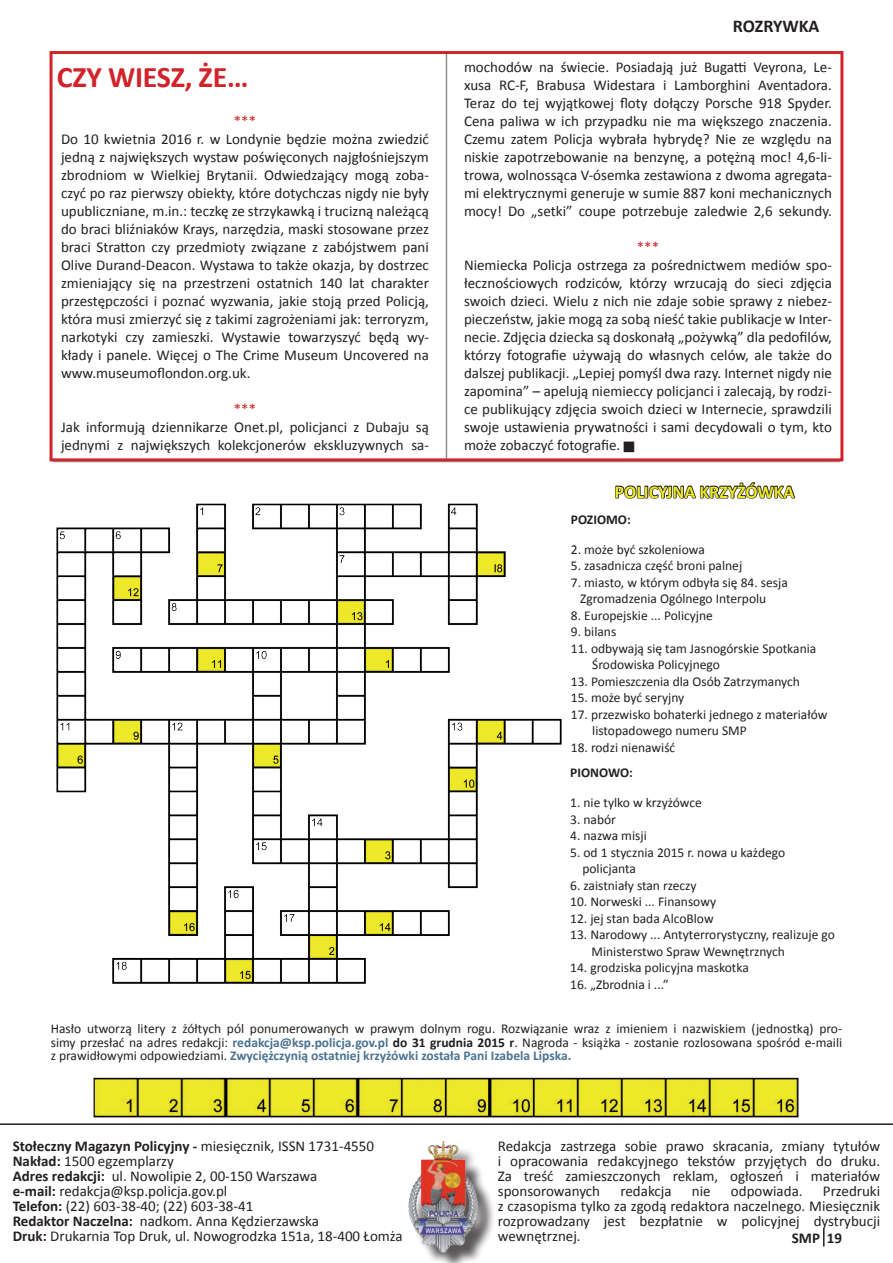
<style>
.page{position:relative;width:893px;height:1263px;background:#fff}
.page>*{position:absolute;margin:0;border:0;box-sizing:border-box;transform-origin:0 0}
.t1{font:700 30px "Calibri";letter-spacing:-.01em;color:#d1232a}
.t2{font:700 18px "Calibri";color:#ede929}
.t3{font:700 18px "Calibri";color:#231f20}
.t4{font:15px/18px "Calibri";color:#231f20;text-align:justify}
.t5{font:15px "Calibri";color:#d1232a}
.t6{font:700 15px "Calibri";color:#231f20}
.t7{font:13.5px/16.5px "Calibri";color:#231f20}
.t8{font:700 13.5px "Calibri";color:#231f20}
.s1{font-weight:700;color:#4b7391}
.s2{font-weight:700}
</style>
<div class="page">
<svg style="left:823px;top:1228px;width:1px;height:18px"></svg>
<hr style="left:0;top:1123px;width:893px;height:2px;background:#231f20">
<div style="left:411px;top:1144px;width:85px;height:119px;background:#231f20;opacity:.75"></div>
<img style="left:408px;top:1140px;width:88px;height:114px">
<div style="left:50px;top:51px;width:793px;height:410px;border:3px solid #d1232a"></div>
<hr style="left:446px;top:53px;width:1px;height:405px;background:#231f20">
<svg style="left:615px;top:482px;width:180px;height:17px"></svg>
<hr style="left:53px;top:461px;width:787px;height:1px;background:#231f20">
<img style="left:56px;top:503px;width:506px;height:481px">
<img style="left:93px;top:1077px;width:706px;height:40px">
<h1 class="t1" style="left:57px;top:58px;width:193px">CZY WIESZ, ŻE…</h1>
<p class="t5" style="left:234px;top:112px;width:24px">***</p>
<p class="t4" style="left:61px;top:130px;width:369px">Do 10 kwietnia 2016 r. w Londynie będzie można zwiedzić jedną z największych wystaw poświęconych najgłośniejszym zbrodniom w Wielkiej Brytanii. Odwiedzający mogą zoba&shy;czyć po raz pierwszy obiekty, które dotychczas nigdy nie były upubliczniane, m.in.: teczkę ze strzykawką i trucizną należącą do braci bliźniaków Krays, narzędzia, maski stosowane przez braci Stratton czy przedmioty związane z zabójstwem pani Olive Durand-Deacon. Wystawa to także okazja, by dostrzec zmieniający się na przestrzeni ostatnich 140 lat charakter przestępczości i poznać wyzwania, jakie stoją przed Policją, która musi zmierzyć się z takimi zagrożeniami jak: terroryzm, narkotyki czy zamieszki. Wystawie towarzyszyć będą wy&shy;kłady i panele. Więcej o The Crime Museum Uncovered na www.museumoflondon.org.uk.</p>
<p class="t5" style="left:234px;top:400px;width:24px">***</p>
<p class="t4" style="left:61px;top:418px;width:369px">Jak informują dziennikarze Onet.pl, policjanci z Dubaju są jednymi z największych kolekcjonerów ekskluzywnych sa-</p>
<p class="t3" style="left:733px;top:15px;width:88px">ROZRYWKA</p>
<p class="t4" style="left:464px;top:58px;width:369px">mochodów na świecie. Posiadają już Bugatti Veyrona, Le&shy;xusa RC-F, Brabusa Widestara i Lamborghini Aventadora.<br>Teraz do tej wyjątkowej floty dołączy Porsche 918 Spyder.<br>Cena paliwa w ich przypadku nie ma większego znaczenia.<br>Czemu zatem Policja wybrała hybrydę? Nie ze względu na niskie zapotrzebowanie na benzynę, a potężną moc! 4,6-li&shy;trowa, wolnossąca V-ósemka zestawiona z dwoma agregata&shy;mi elektrycznymi generuje w sumie 887 koni mechanicznych mocy! Do „setki” coupe potrzebuje zaledwie 2,6 sekundy.</p>
<p class="t5" style="left:637px;top:238px;width:24px">***</p>
<p class="t4" style="left:464px;top:256px;width:369px">Niemiecka Policja ostrzega za pośrednictwem mediów spo&shy;łecznościowych rodziców, którzy wrzucają do sieci zdjęcia swoich dzieci. Wielu z nich nie zdaje sobie sprawy z niebez&shy;pieczeństw, jakie mogą za sobą nieść takie publikacje w Inter&shy;necie. Zdjęcia dziecka są doskonałą „pożywką” dla pedofilów, którzy fotografie używają do własnych celów, ale także do dalszej publikacji. „Lepiej pomyśl dwa razy. Internet nigdy nie zapomina” – apelują niemieccy policjanci i zalecają, by rodzi&shy;ce publikujący zdjęcia swoich dzieci w Internecie, sprawdzili swoje ustawienia prywatności i sami decydowali o tym, kto może zobaczyć fotografie.</p>
<p class="t2" style="left:615px;top:480px;width:181px">POLICYJNA KRZYŻÓWKA</p>
<p class="t8" style="left:571px;top:511px;width:61px">POZIOMO:</p>
<p class="t7" style="left:571px;top:541px;width:135px">2. może być szkoleniowa</p>
<p class="t7" style="left:571px;top:557px;width:173px">5. zasadnicza część broni palnej</p>
<p class="t7" style="left:580px;top:574px;width:209px;text-indent:-9px">7. miasto, w którym odbyła się 84. sesja<br>Zgromadzenia Ogólnego Interpolu</p>
<p class="t7" style="left:571px;top:607px;width:144px">8. Europejskie ... Policyjne</p>
<p class="t7" style="left:571px;top:623px;width:47px">9. bilans</p>
<p class="t7" style="left:592px;top:640px;width:226px;text-indent:-21px">11. odbywają się tam Jasnogórskie Spotkania<br>Środowiska Policyjnego</p>
<p class="t7" style="left:571px;top:673px;width:231px">13. Pomieszczenia dla Osób Zatrzymanych</p>
<p class="t7" style="left:571px;top:689px;width:115px">15. może być seryjny</p>
<p class="t7" style="left:592px;top:706px;width:237px;text-indent:-21px">17. przezwisko bohaterki jednego z materiałów listopadowego numeru SMP</p>
<p class="t7" style="left:571px;top:739px;width:106px">18. rodzi nienawiść</p>
<p class="t8" style="left:570px;top:764px;width:64px">PIONOWO:</p>
<p class="t7" style="left:570px;top:795px;width:133px">1. nie tylko w krzyżówce</p>
<p class="t7" style="left:570px;top:811px;width:47px">3. nabór</p>
<p class="t7" style="left:570px;top:828px;width:78px">4. nazwa misji</p>
<p class="t7" style="left:582px;top:844px;width:204px;text-indent:-12px">5. od 1 stycznia 2015 r. nowa u każdego policjanta</p>
<p class="t7" style="left:570px;top:877px;width:128px">6. zaistniały stan rzeczy</p>
<p class="t7" style="left:570px;top:894px;width:147px">10. Norweski ... Finansowy</p>
<p class="t7" style="left:570px;top:910px;width:145px">12. jej stan bada AlcoBlow</p>
<p class="t7" style="left:592px;top:927px;width:245px;text-indent:-21px">13. Narodowy ... Antyterrorystyczny, realizuje go<br>Ministerstwo Spraw Wewnętrznych</p>
<p class="t7" style="left:570px;top:960px;width:180px">14. grodziska policyjna maskotka</p>
<p class="t7" style="left:570px;top:976px;width:100px">16. „Zbrodnia i ...”</p>
<p class="t7" style="left:51px;top:1022px;width:793px;line-height:13.5px;text-align:justify">Hasło utworzą litery z żółtych pól ponumerowanych w prawym dolnym rogu. Rozwiązanie wraz z imieniem i nazwiskiem (jednostką) pro&shy;simy przesłać na adres redakcji: <span class="s1">redakcja@ksp.policja.gov.pl</span> <span class="s2">do 31 grudnia 2015 r</span>. Nagroda - książka - zostanie rozlosowana spośród e-maili z prawidłowymi odpowiedziami. <span class="s1">Zwyciężczynią ostatniej krzyżówki została Pani Izabela Lipska.</span></p>
<p class="t4" style="left:13px;top:1138px;width:391px;line-height:15px;text-align:left"><span class="s2">Stołeczny Magazyn Policyjny -</span> miesięcznik, ISSN 1731-4550<br><span class="s2">Nakład:</span> 1500 egzemplarzy<br><span class="s2">Adres redakcji:</span> ul. Nowolipie 2, 00-150 Warszawa<br><span class="s2">e-mail:</span> redakcja@ksp.policja.gov.pl<br><span class="s2">Telefon:</span> (22) 603-38-40; (22) 603-38-41<br><span class="s2">Redaktor Naczelna:</span> nadkom. Anna Kędzierzawska<br><span class="s2">Druk:</span> Drukarnia Top Druk, ul. Nowogrodzka 151a, 18-400 Łomża</p>
<p class="t4" style="left:498px;top:1138px;width:384px;line-height:15px">Redakcja zastrzega sobie prawo skracania, zmiany tytułów i opracowania redakcyjnego tekstów przyjętych do druku.<br>Za treść zamieszczonych reklam, ogłoszeń i materiałów sponsorowanych</p>
<p class="t4" style="left:498px;top:1183px;width:384px;line-height:15px;text-indent:325px">Przedruki z czasopisma tylko za zgodą redaktora naczelnego. Miesięcznik rozprowadzany jest bezpłatnie w policyjnej dystrybucji wewnętrznej.</p>
<p class="t4" style="left:620px;top:1182px;width:53px">redakcja</p>
<p class="t4" style="left:692px;top:1182px;width:20px">nie</p>
<p class="t4" style="left:731px;top:1182px;width:73px">odpowiada.</p>
<p class="t6" style="left:792px;top:1228px;width:52px">SMP 19</p>
</div>
